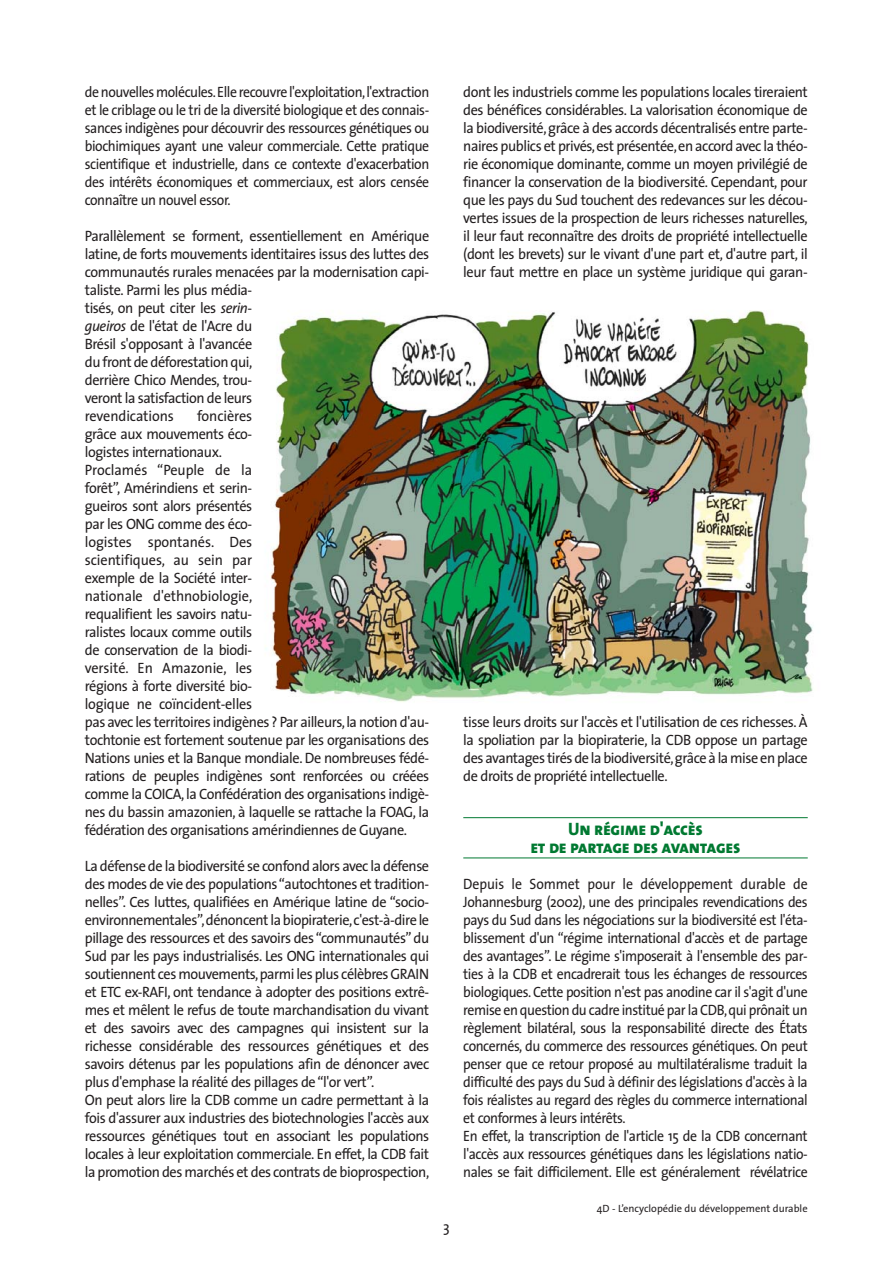
<style>
.page{position:relative;width:893px;height:1263px;background:#fff}
.page>*{position:absolute;margin:0;border:0;box-sizing:border-box;transform-origin:0 0}
.t1{font:18px/18px "The Sans Extra Bold Caps";letter-spacing:-.02em;color:#007931;text-align:center;scale:.95 1}
.t2{font:15px/18px "The Sans";letter-spacing:-.03em;color:#231f20;scale:.95 1}
.t3{font:15px/18px "The Sans";letter-spacing:-.03em;color:#231f20;text-align:justify;scale:.92 1}
.t4{font:10.5px "The Sans";color:#231f20}
.s1{font-style:italic}
</style>
<div class="page">
<hr style="left:463px;top:817px;width:345px;height:1px;background:#007931">
<hr style="left:463px;top:857px;width:345px;height:1px;background:#007931">
<img style="left:270px;top:310px;width:543px;height:392px">
<p class="t3" style="left:85px;top:84px;width:376px">de nouvelles molécules.Elle recouvre l'exploitation,l'extraction et le criblage ou le tri de la diversité biologique et des connais&shy;sances indigènes pour découvrir des ressources génétiques ou biochimiques ayant une valeur commerciale. Cette pratique scientifique et industrielle, dans ce contexte d'exacerbation des intérêts économiques et commerciaux, est alors censée connaître un nouvel essor.</p>
<p class="t2" style="left:85px;top:228px;width:364px">Parallèlement se forment, essentiellement en Amérique latine, de forts mouvements identitaires issus des luttes des communautés rurales menacées par la modernisation capi&shy;taliste. Parmi les plus média-<br>tisés, on peut citer les <span class="s1">serin-<br>gueiros</span> de l'état de l'Acre du<br>Brésil s'opposant à l'avancée<br>du front de déforestation qui,<br>derrière Chico Mendes, trou-<br>veront la satisfaction de leurs<br>revendications</p>
<p class="t2" style="left:85px;top:408px;width:364px;text-indent:112px">foncières<br>grâce aux mouvements éco-<br>logistes internationaux.<br>Proclamés “Peuple de la<br>forêt”, Amérindiens et serin-<br>gueiros sont alors présentés<br>par les ONG comme des éco-<br>logistes spontanés. Des<br>scientifiques, au sein par<br>exemple de la Société inter-<br>nationale d'ethnobiologie,<br>requalifient les savoirs natu-<br>ralistes locaux comme outils<br>de conservation de la biodi-<br>versité. En Amazonie, les<br>régions à forte diversité bio-<br>logique ne coïncident-elles<br>pas avec les territoires indigènes ? Par ailleurs,la notion d'au&shy;tochtonie est fortement soutenue par les organisations des Nations unies et la Banque mondiale. De nombreuses fédé&shy;rations de peuples indigènes sont renforcées ou créées comme la COICA, la Confédération des organisations indigè&shy;nes du bassin amazonien, à laquelle se rattache la FOAG, la fédération des organisations amérindiennes de Guyane.</p>
<p class="t2" style="left:85px;top:858px;width:364px">La défense de la biodiversité se confond alors avec la défense des modes de vie des populations “autochtones et tradition&shy;nelles”. Ces luttes, qualifiées en Amérique latine de “socio&shy;environnementales”,dénoncent la biopiraterie,c'est-à-dire le pillage des ressources et des savoirs des “communautés” du Sud par les pays industrialisés. Les ONG internationales qui soutiennent ces mouvements,parmi les plus célèbres GRAIN et ETC ex-RAFI, ont tendance à adopter des positions extrê&shy;mes et mêlent le refus de toute marchandisation du vivant et des savoirs avec des campagnes qui insistent sur la richesse considérable des ressources génétiques et des savoirs détenus par les populations afin de dénoncer avec plus d'emphase la réalité des pillages de “l'or vert”.<br>On peut alors lire la CDB comme un cadre permettant à la fois d'assurer aux industries des biotechnologies l'accès aux ressources génétiques tout en associant les populations locales à leur exploitation commerciale. En effet, la CDB fait la promotion des marchés et des contrats de bioprospection,</p>
<p class="t2" style="left:443px;top:1220px;width:8px">3</p>
<p class="t2" style="left:463px;top:84px;width:364px;text-align:justify">dont les industriels comme les populations locales tireraient des bénéfices considérables. La valorisation économique de la biodiversité, grâce à des accords décentralisés entre parte&shy;naires publics et privés,est présentée,en accord avec la théo&shy;rie économique dominante, comme un moyen privilégié de financer la conservation de la biodiversité. Cependant, pour que les pays du Sud touchent des redevances sur les décou&shy;vertes issues de la prospection de leurs richesses naturelles, il leur faut reconnaître des droits de propriété intellectuelle (dont les brevets) sur le vivant d'une part et, d'autre part, il leur faut mettre en place un système juridique qui garan-</p>
<p class="t2" style="left:463px;top:714px;width:364px;text-align:justify">tisse leurs droits sur l'accès et l'utilisation de ces richesses. À la spoliation par la biopiraterie, la CDB oppose un partage des avantages tirés de la biodiversité,grâce à la mise en place de droits de propriété intellectuelle.</p>
<p class="t1" style="left:530px;top:820px;width:223px">Un régime d'accès<br>et de partage des avantages</p>
<p class="t3" style="left:463px;top:876px;width:376px;text-align:left">Depuis le Sommet pour le développement durable de Johannesburg (2002), une des principales revendications des pays du Sud dans les négociations sur la biodiversité est l'éta&shy;blissement d'un “régime international d'accès et de partage des avantages”. Le régime s'imposerait à l'ensemble des par&shy;ties à la CDB et encadrerait tous les échanges de ressources biologiques. Cette position n'est pas anodine car il s'agit d'une remise en question du cadre institué par la CDB,qui prônait un règlement bilatéral, sous la responsabilité directe des États concernés, du commerce des ressources génétiques. On peut penser que ce retour proposé au multilatéralisme traduit la difficulté des pays du Sud à définir des législations d'accès à la fois réalistes au regard des règles du commerce international et conformes à leurs intérêts.<br>En effet, la transcription de l'article 15 de la CDB concernant l'accès aux ressources génétiques dans les législations natio&shy;nales se fait difficilement. Elle est généralement révélatrice</p>
<p class="t4" style="left:597px;top:1204px;width:212px">4D - L’encyclopédie du développement durable</p>
</div>
